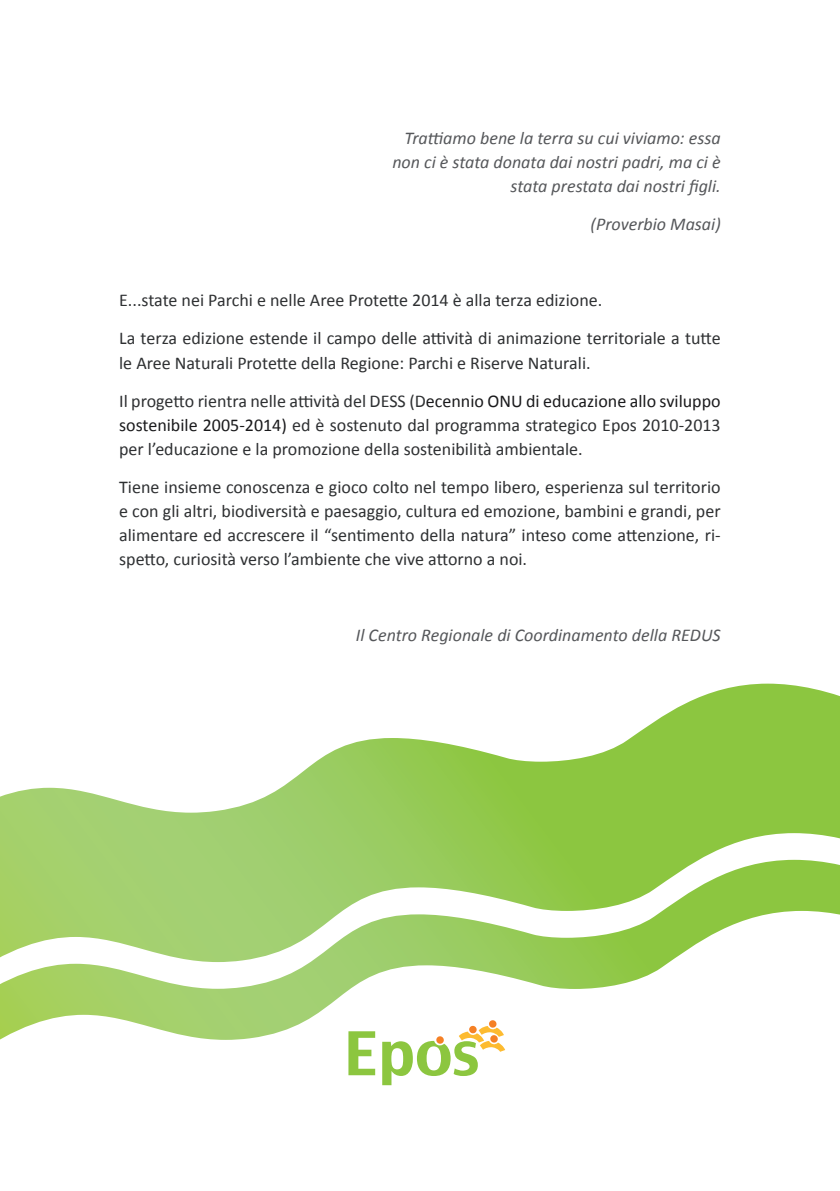
<style>
.page{position:relative;width:840px;height:1191px;background:#fff}
.page>*{position:absolute;margin:0;border:0;box-sizing:border-box;transform-origin:0 0}
.t1{font:58.6px "Charcoal CY";color:#8cc63f}
.t2{font:18px/24px "Calibri";color:#2e3032}
.t3{font:italic 18px/24px "Calibri";color:#55575a;text-align:right}
.s1{color:#1a1a1c}
</style>
<div class="page">
<svg style="left:0;top:683px;width:839px;height:369px"></svg>
<svg style="left:433px;top:1032px;width:13px;height:14px"></svg>
<div style="left:436px;top:1036px;width:8px;height:8px;background:#f58025;border-radius:50%"></div>
<svg style="left:488px;top:1020px;width:8px;height:8px"></svg>
<svg style="left:458px;top:1026px;width:47px;height:25px"></svg>
<p class="t3" style="left:392px;top:128px;width:330px">Trattiamo bene la terra su cui viviamo: essa non ci è stata donata dai nostri padri, ma ci è stata prestata dai nostri figli.</p>
<p class="t3" style="left:590px;top:214px;width:132px">(Proverbio Masai)</p>
<p class="t2" style="left:119px;top:283px;width:602px;line-height:38px">E...state nei Parchi e nelle Aree Protette 2014 è alla terza edizione.<br>La terza edizione estende il campo delle attività di animazione territoriale a tutte</p>
<p class="t2" style="left:119px;top:345px;width:602px;line-height:38px">le Aree Naturali Protette della Regione: Parchi e Riserve Naturali.<br>Il progetto rientra nelle attività del DESS (D<span class="s1">ecennio ONU di educazione allo sviluppo</span></p>
<p class="t2" style="left:119px;top:414px;width:602px"><span class="s1">sostenibile 2005-2014)</span> ed è sostenuto dal programma strategico Epos 2010-2013 per l’educazione e la promozione della sostenibilità ambientale.</p>
<p class="t2" style="left:119px;top:476px;width:602px;text-align:justify">Tiene insieme conoscenza e gioco colto nel tempo libero, esperienza sul territorio e con gli altri, biodiversità e paesaggio, cultura ed emozione, bambini e grandi, per alimentare ed accrescere il “sentimento della natura” inteso come attenzione, ri&shy;spetto, curiosità verso l’ambiente che vive attorno a noi.</p>
<p class="t3" style="left:356px;top:624px;width:366px">Il Centro Regionale di Coordinamento della REDUS</p>
<h1 class="t1" style="left:344px;top:1020px;width:137px">Epos</h1>
</div>
